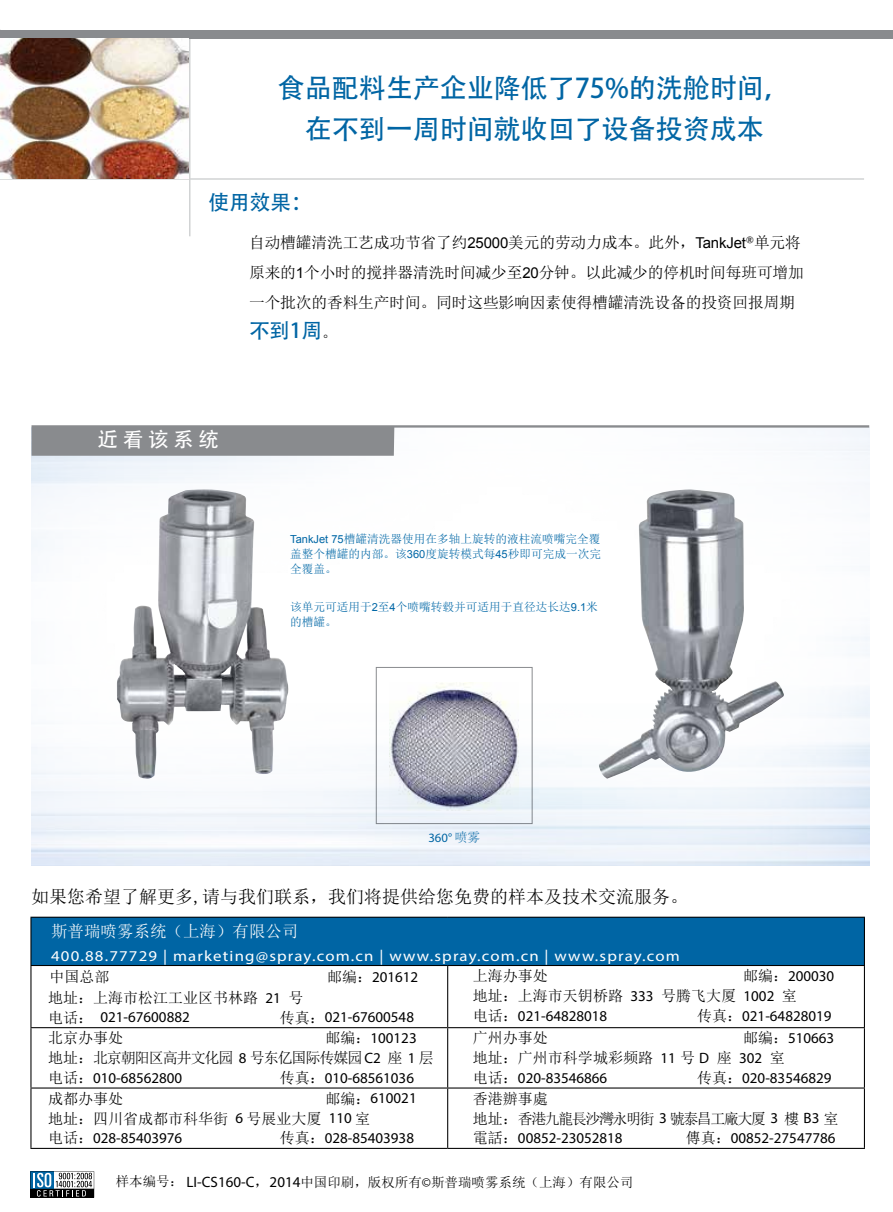
<style>
.page{position:relative;width:893px;height:1212px;background:#fff}
.page>*{position:absolute;margin:0;border:0;box-sizing:border-box;transform-origin:0 0}
.t1{font:27px/41px "Adobe Heiti Std";color:#0065a4;text-align:center}
.t2{font:20.7px "Adobe Heiti Std";letter-spacing:-.005em;color:#0065a4}
.t3{font:20.7px "Adobe Heiti Std";color:#fff}
.t4{font:18px "Sim Sun";color:#000}
.t5{font:16.5px "Sim Sun";color:#fff}
.t6{font:15.75px/30px "Sim Sun";letter-spacing:-.01em;color:#000}
.t7{font:15px "Myriad Pro";color:#000}
.t8{font:15px "Sim Sun";color:#000}
.t9{font:15px "Myriad Pro";letter-spacing:.07em;color:#fff;scale:1.12 1}
.t10{font:15px/19.8px "Sim Sun";letter-spacing:-.1em;color:#000}
.t11{font:15px "Sim Sun";letter-spacing:-.07em;color:#000}
.t12{font:13.5px "Sim Sun";color:#000}
.t13{font:12.75px "Myriad Pro";color:#0065a4}
.t14{font:11.7px/15px "Sim Sun";color:#0067a6;text-align:justify}
.s1{font-family:"Arial";font-size:15px}
.s2{font-family:"Sim Sun";font-size:15.75px;color:#000}
.s3{font-family:"Arial";font-size:11.1px}
.s4{font-family:"Adobe Song Std";font-weight:300}
.s5{font-family:"Sim Sun"}
.s6{font-family:"Myriad Pro"}
.s7{font-family:"Myriad Pro";font-size:15px}
.s8{font-size:15px}
</style>
<div class="page">
<div style="left:31px;top:917px;width:833px;height:48px;background:#0065a4"></div>
<hr style="left:30px;top:917px;width:418px;height:1px;background:#000">
<hr style="left:30px;top:918px;width:2px;height:47px;background:#000">
<hr style="left:448px;top:917px;width:417px;height:1px;background:#000">
<hr style="left:864px;top:918px;width:1px;height:47px;background:#000">
<hr style="left:30px;top:965px;width:418px;height:1px;background:#000">
<hr style="left:30px;top:966px;width:2px;height:61px;background:#000">
<hr style="left:448px;top:965px;width:417px;height:1px;background:#000">
<hr style="left:447px;top:966px;width:1px;height:61px;background:#000">
<hr style="left:864px;top:966px;width:1px;height:61px;background:#000">
<hr style="left:30px;top:1027px;width:418px;height:1px;background:#000">
<hr style="left:30px;top:1028px;width:2px;height:59px;background:#000">
<hr style="left:448px;top:1027px;width:417px;height:1px;background:#000">
<hr style="left:447px;top:1028px;width:1px;height:59px;background:#000">
<hr style="left:864px;top:1028px;width:1px;height:59px;background:#000">
<hr style="left:30px;top:1087px;width:418px;height:1px;background:#000">
<hr style="left:30px;top:1088px;width:2px;height:60px;background:#000">
<hr style="left:448px;top:1087px;width:417px;height:1px;background:#000">
<hr style="left:447px;top:1088px;width:1px;height:60px;background:#000">
<hr style="left:864px;top:1088px;width:1px;height:60px;background:#000">
<hr style="left:30px;top:1148px;width:418px;height:1px;background:#000">
<hr style="left:448px;top:1148px;width:417px;height:1px;background:#000">
<svg style="left:30px;top:1171px;width:64px;height:26px"></svg>
<svg style="left:32px;top:425px;width:837px;height:31px"></svg>
<hr style="left:189px;top:37px;width:1px;height:199px;background:#d1d3d4">
<hr style="left:0;top:178px;width:864px;height:2px;background:#d1d3d4">
<div style="left:0;top:30px;width:893px;height:8px;background:#898b8e"></div>
<img style="left:117px;top:489px;width:171px;height:290px">
<img style="left:389px;top:682px;width:129px;height:128px">
<div style="left:376px;top:667px;width:156px;height:157px;border:1px solid #898b8e"></div>
<img style="left:599px;top:489px;width:185px;height:290px">
<img style="left:0;top:38px;width:188px;height:140px">
<h1 class="t1" style="left:278px;top:68px;width:515px">食品配料生产企业降低了75%的洗舱时间，在不到一周时间就收回了设备投资成本</h1>
<h2 class="t2" style="left:209px;top:190px;width:105px">使用效果：</h2>
<p class="t6" style="left:249px;top:228px;width:556px">自动槽罐清洗工艺成功节省了约<span class="s1">25000</span>美元的劳动力成本。此外，<span class="s1">TankJet</span><sup>®</sup>单元将原来的<span class="s1">1</span>个小时的搅拌器清洗时间减少至<span class="s1">20</span>分钟。以此减少的停机时间每班可增加一个批次的香料生产时间。同时这些影响因素使得槽罐清洗设备的投资回报周期</p>
<h2 class="t2" style="left:249px;top:318px;width:90px">不到1周<span class="s2">。</span></h2>
<h2 class="t3" style="left:98px;top:427px;width:123px">近 看 该 系 统</h2>
<p class="t14" style="left:290px;top:532px;width:312px"><span class="s3">TankJet 75</span>槽罐清洗器使用在多轴上旋转的液柱流喷嘴完全覆盖整个槽罐的内部。该<span class="s3">360</span>度旋转模式每<span class="s3">45</span>秒即可完成一次完全覆盖。</p>
<p class="t14" style="left:290px;top:599px;width:309px">该单元可适用于<span class="s3">2</span>至<span class="s3">4</span>个喷嘴转毂并可适用于直径达长达<span class="s3">9.1</span>米的槽罐。</p>
<p class="t13" style="left:428px;top:830px;width:53px">360° <span class="s4">喷雾</span></p>
<p class="t4" style="left:31px;top:887px;width:659px">如果您希望了解更多,请与我们联系，我们将提供给您免费的样本及技术交流服务。</p>
<p class="t5" style="left:51px;top:923px;width:249px">斯普瑞喷雾系统（上海）有限公司</p>
<p class="t9" style="left:51px;top:946px;width:563px">400.88.77729 | marketing@spray.com.cn | www.spray.com.cn | www.spray.com</p>
<p class="t8" style="left:50px;top:969px;width:62px">中国总部</p>
<p class="t7" style="left:327px;top:967px;width:93px"><span class="s5">邮编：</span>201612</p>
<p class="t8" style="left:48px;top:990px;width:257px">地址：上海市松江工业区书林路 <span class="s6">21</span> 号</p>
<p class="t7" style="left:48px;top:1008px;width:143px"><span class="s5">电话：</span> 021-67600882</p>
<p class="t7" style="left:280px;top:1008px;width:136px"><span class="s5">传真：</span>021-67600548</p>
<p class="t8" style="left:473px;top:968px;width:76px">上海办事处</p>
<p class="t7" style="left:743px;top:967px;width:93px"><span class="s5">邮编：</span>200030</p>
<p class="t8" style="left:473px;top:988px;width:325px">地址：上海市天钥桥路 <span class="s6">333</span> 号腾飞大厦 <span class="s6">1002</span> 室</p>
<p class="t7" style="left:473px;top:1006px;width:136px"><span class="s5">电话：</span>021-64828018</p>
<p class="t7" style="left:697px;top:1006px;width:136px"><span class="s5">传真：</span>021-64828019</p>
<p class="t8" style="left:48px;top:1030px;width:76px">北京办事处</p>
<p class="t7" style="left:326px;top:1029px;width:93px"><span class="s5">邮编：</span>100123</p>
<p class="t11" style="left:48px;top:1050px;width:387px">地址：北京朝阳区高井文化园 <span class="s6">8</span> 号东亿国际传媒园 <span class="s6">C2</span> 座 <span class="s6">1</span> 层</p>
<p class="t7" style="left:48px;top:1068px;width:136px"><span class="s5">电话：</span>010-68562800</p>
<p class="t7" style="left:280px;top:1068px;width:136px"><span class="s5">传真：</span>010-68561036</p>
<p class="t8" style="left:48px;top:1091px;width:76px">成都办事处</p>
<p class="t7" style="left:326px;top:1089px;width:93px"><span class="s5">邮编：</span>610021</p>
<p class="t8" style="left:48px;top:1111px;width:324px">地址：四川省成都市科华街 <span class="s6">6</span> 号展业大厦 <span class="s6">110</span> 室</p>
<p class="t7" style="left:48px;top:1129px;width:136px"><span class="s5">电话：</span>028-85403976</p>
<p class="t7" style="left:280px;top:1129px;width:136px"><span class="s5">传真：</span>028-85403938</p>
<p class="t8" style="left:473px;top:1030px;width:76px">广州办事处</p>
<p class="t7" style="left:743px;top:1029px;width:93px"><span class="s5">邮编：</span>510663</p>
<p class="t8" style="left:473px;top:1050px;width:313px">地址：广州市科学城彩频路 <span class="s6">11</span> 号 <span class="s6">D</span> 座 <span class="s6">302</span> 室</p>
<p class="t7" style="left:473px;top:1068px;width:136px"><span class="s5">电话：</span>020-83546866</p>
<p class="t7" style="left:697px;top:1068px;width:136px"><span class="s5">传真：</span>020-83546829</p>
<p class="t10" style="left:473px;top:1088px;width:367px">香港辦事處<br>地址：香港九龍長沙灣永明街 <span class="s6">3</span> 號泰昌工廠大厦 <span class="s6">3</span> 樓 <span class="s6">B3</span> 室</p>
<p class="t7" style="left:473px;top:1129px;width:151px"><span class="s5">電話：</span>00852-23052818</p>
<p class="t7" style="left:686px;top:1129px;width:151px"><span class="s5">傳真：</span>00852-27547786</p>
<p class="t12" style="left:116px;top:1175px;width:519px">样本编号： <span class="s7">LI-CS160-C</span><span class="s8">，</span><span class="s7">2014</span>中国印刷，版权所有<span class="s6">©</span>斯普瑞喷雾系统（上海）有限公司</p>
</div>
